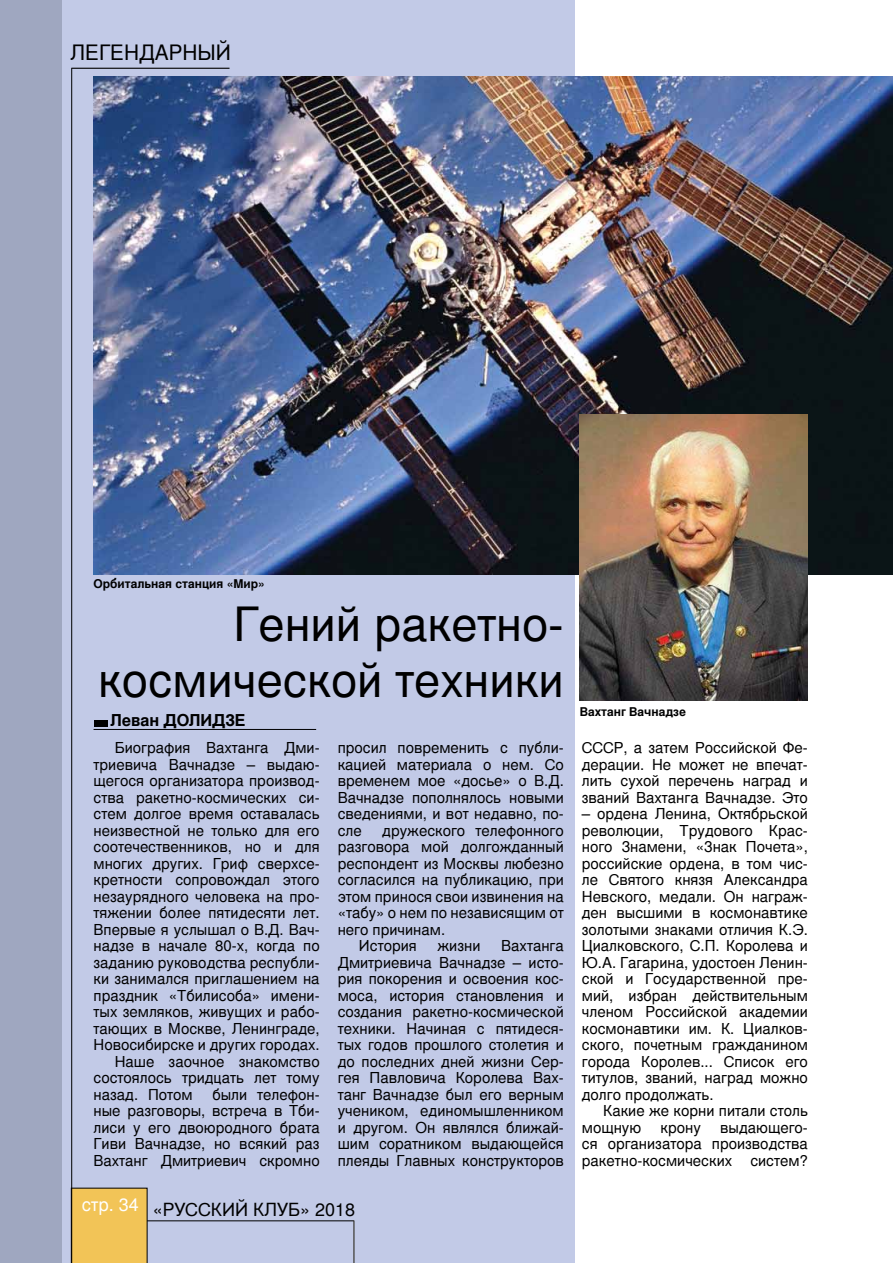
<style>
.page{position:relative;width:893px;height:1263px;background:#fff}
.page>*{position:absolute;margin:0;border:0;box-sizing:border-box;transform-origin:0 0}
.t1{font:46.95px/56.4px "Nimbus San LCY";color:#000;text-align:right}
.t2{font:21.15px "Nimbus San LCY";color:#000}
.t3{font:18px "Nimbus San LCY";color:#000}
.t4{font:700 16.2px "Nimbus San LCY";color:#000}
.t5{font:15px/16.5px "Nimbus San LCY";color:#000;text-align:justify}
.t6{font:700 12px "Nimbus San LCY";color:#000}
</style>
<div class="page">
<div style="left:0;top:0;width:574px;height:1263px;background:#c2cae7"></div>
<div style="left:0;top:0;width:61px;height:1263px;background:#9fa7c0"></div>
<img style="left:94px;top:77px;width:799px;height:497px">
<div style="left:72px;top:1188px;width:75px;height:75px;background:#f2c457"></div>
<hr style="left:147px;top:1220px;width:207px;height:1px;background:#000">
<hr style="left:354px;top:1220px;width:1px;height:43px;background:#000">
<div style="left:95px;top:720px;width:13px;height:6px;background:#000"></div>
<hr style="left:94px;top:729px;width:222px;height:1px;background:#000">
<img style="left:580px;top:414px;width:228px;height:286px">
<hr style="left:71px;top:68px;width:159px;height:1px;background:#000">
<hr style="left:71px;top:68px;width:1px;height:1195px;background:#000">
<h2 class="t2" style="left:70px;top:41px;width:162px">Легендарный</h2>
<p class="t6" style="left:94px;top:577px;width:173px">Орбитальная станция «Мир»</p>
<h1 class="t1" style="left:98px;top:596px;width:467px">Гений ракетно&shy;космической техники</h1>
<p class="t4" style="left:111px;top:711px;width:91px">Леван ДОЛИДЗЕ</p>
<p class="t5" style="left:115px;top:739px;width:206px">Биография Вахтанга Дми-</p>
<p class="t5" style="left:94px;top:756px;width:228px">триевича Вачнадзе – выдаю-</p>
<p class="t5" style="left:94px;top:772px;width:228px">щегося организатора производ-</p>
<p class="t5" style="left:94px;top:789px;width:228px">ства ракетно-космических си-</p>
<p class="t5" style="left:94px;top:805px;width:228px">стем долгое время оставалась</p>
<p class="t5" style="left:94px;top:822px;width:228px">неизвестной не только для его</p>
<p class="t5" style="left:94px;top:838px;width:228px">соотечественников, но и для</p>
<p class="t5" style="left:94px;top:855px;width:228px">многих других. Гриф сверхсе-</p>
<p class="t5" style="left:94px;top:871px;width:228px">кретности сопровождал этого</p>
<p class="t5" style="left:94px;top:888px;width:228px">незаурядного человека на про-</p>
<p class="t5" style="left:94px;top:904px;width:228px">тяжении более пятидесяти лет.</p>
<p class="t5" style="left:94px;top:921px;width:228px">Впервые я услышал о В.Д. Вач-</p>
<p class="t5" style="left:94px;top:937px;width:228px">надзе в начале 80-х, когда по</p>
<p class="t5" style="left:94px;top:954px;width:228px">заданию руководства республи-</p>
<p class="t5" style="left:94px;top:970px;width:228px">ки занимался приглашением на</p>
<p class="t5" style="left:94px;top:987px;width:228px">праздник «Тбилисоба» имени-</p>
<p class="t5" style="left:94px;top:1003px;width:228px">тых земляков, живущих и рабо-</p>
<p class="t5" style="left:94px;top:1020px;width:228px">тающих в Москве, Ленинграде,</p>
<p class="t5" style="left:94px;top:1036px;width:228px">Н овосибирске и других городах.</p>
<p class="t5" style="left:115px;top:1053px;width:206px">Наше заочное знакомство</p>
<p class="t5" style="left:94px;top:1069px;width:228px">состоялось тридцать лет тому</p>
<p class="t5" style="left:94px;top:1086px;width:101px">назад. П отом</p>
<p class="t5" style="left:94px;top:1086px;width:228px;text-indent:119px">были телефон&shy;ные разговоры, встреча в Тби&shy;лиси у его двоюродного брата Гиви Вачнадзе, но всякий раз Вахтанг Дмитриевич скромно</p>
<p class="t5" style="left:338px;top:739px;width:228px">просил повременить с публи&shy;кацией материала о нем. Со временем мое «досье» о В.Д.<br>Вачнадзе пополнялось новыми сведениями, и вот недавно, по&shy;сле</p>
<p class="t5" style="left:382px;top:822px;width:183px">дружеского телефонного</p>
<p class="t5" style="left:338px;top:838px;width:228px">разговора мой долгожданный</p>
<p class="t5" style="left:338px;top:855px;width:228px">респондент из Москвы любезно</p>
<p class="t5" style="left:338px;top:871px;width:228px">согласился на публикацию, при</p>
<p class="t5" style="left:338px;top:888px;width:228px">этом принося свои извинения на</p>
<p class="t5" style="left:338px;top:904px;width:228px">«табу» о нем по независящим от</p>
<p class="t5" style="left:338px;top:921px;width:109px">него причинам.</p>
<p class="t5" style="left:359px;top:937px;width:59px">История</p>
<p class="t5" style="left:438px;top:937px;width:44px">жизни</p>
<p class="t5" style="left:338px;top:937px;width:228px;text-indent:164px">Вахтанга Дмитриевича Вачнадзе – исто&shy;рия покорения и освоения кос&shy;моса, история становления и создания ракетно-космической техники. Н ачиная с пятидеся&shy;тых годов прошлого столетия и до последних дней жизни Сер&shy;гея П авловича Королева Вах&shy;танг Вачнадзе был его верным учеником, единомышленником и другом. Он являлся ближай&shy;шим соратником выдающейся плеяды Главных конструкторов</p>
<p class="t3" style="left:82px;top:1199px;width:94px"><sup>стр.</sup> <sup>34</sup> «РУССКИЙ</p>
<p class="t3" style="left:253px;top:1199px;width:13px">КЛУБ</p>
<p class="t3" style="left:300px;top:1199px;width:57px">» 2018</p>
<p class="t6" style="left:580px;top:704px;width:108px">Вахтанг Вачнадзе</p>
<p class="t5" style="left:582px;top:739px;width:12px">СССР</p>
<p class="t5" style="left:582px;top:739px;width:228px;text-indent:42px">, а затем Российской Фе&shy;дерации. Не может не впечат&shy;лить сухой перечень наград и званий Вахтанга Вачнадзе. Это</p>
<p class="t5" style="left:582px;top:805px;width:228px">– ордена Ленина, Октябрьской революции, Трудового Крас&shy;ного Знамени, «Знак Почета», российские ордена, в том чис&shy;ле Святого князя Александра Невского, медали. Он награж&shy;ден высшими в космонавтике золотыми знаками отличия К.Э.<br>Циалковского, С.П . Королева и Ю.А. Гагарина, удостоен Ленин&shy;ской и Государственной пре&shy;мий, избран действительным членом Российской академии космонавтики им. К. Циалков&shy;ского, почетным гражданином города Королев... Список его титулов, званий, наград можно долго продолжать.</p>
<p class="t5" style="left:582px;top:1102px;width:228px;text-indent:21px">Какие же корни питали столь мощную</p>
<p class="t5" style="left:582px;top:1119px;width:228px;text-indent:138px">выдающего&shy;ся организатора производства ракетно-космических систем?</p>
<p class="t5" style="left:661px;top:1119px;width:42px">крону</p>
</div>
